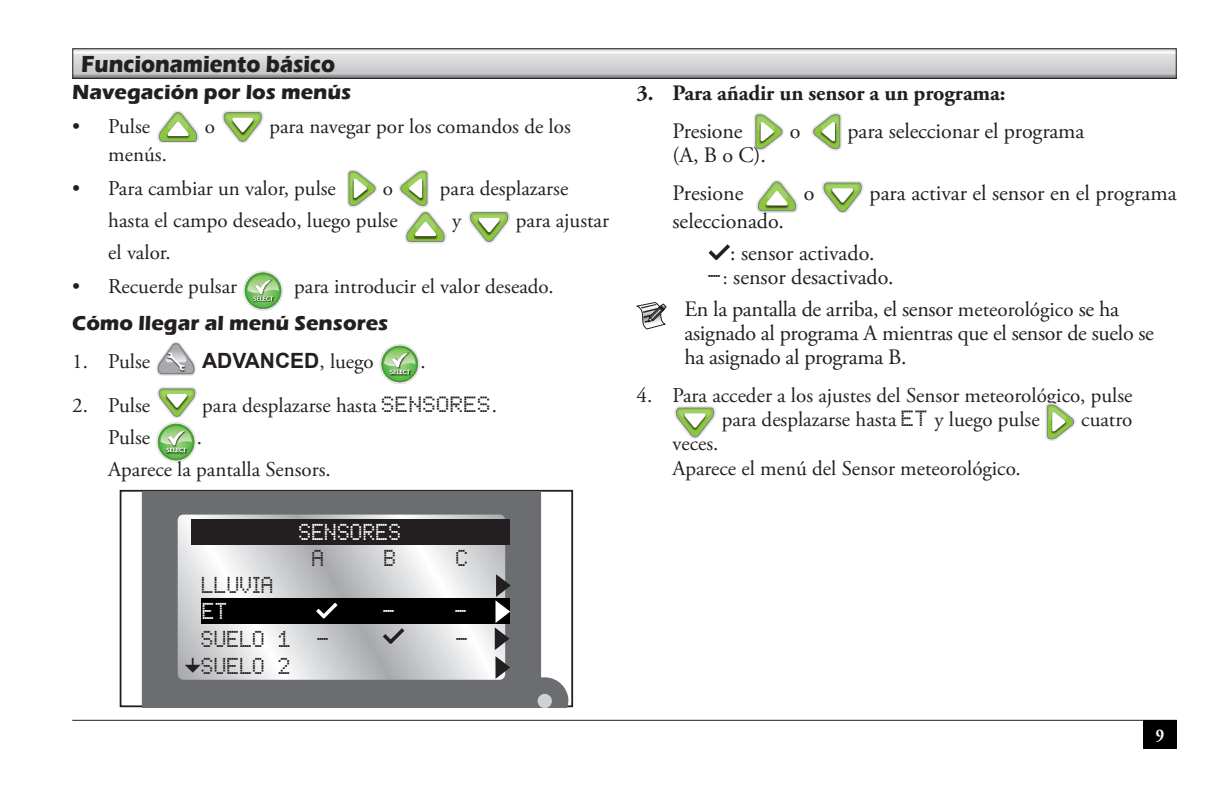
<style>
.page{position:relative;width:1225px;height:793px;background:#fff}
.page>*{position:absolute;margin:0;border:0;box-sizing:border-box;transform-origin:0 0}
.t1{font:29.2px "Minion Pro";color:#231f20;scale:.9 1}
.Chapter_Heading{font:700 24px "Eras ITC";color:#231f20;scale:.9 1}
.t2{font:22px/24px "Adobe Garamond Pro";letter-spacing:-.005em;color:#231f20}
.t3{font:700 22px "Adobe Garamond Pro";letter-spacing:-.005em;color:#231f20}
.t4{font:21px/24px "Adobe Garamond Pro";color:#231f20}
.Section_Header{font:700 21px "Eras ITC";color:#231f20}
.t5{font:700 21px "Arial";color:#231f20}
.t6{font:19.8px "LED Board 7";color:#231f20;scale:.9 1}
.t7{font:19.8px "LED Board 7";color:#fff;scale:.9 1}
.t8{font:700 18px "Adobe Garamond Pro";color:#fff;scale:.9 1}
.s1{font-family:"Adobe Garamond Pro";font-weight:400}
.s2{font-family:"LED Board 7";font-size:19px}
.s3{font-family:"LED Board 7";font-size:19.8px}
.s4{font-size:19.8px}
.s5{font-size:21px}
</style>
<div class="page">
<hr style="left:72px;top:719px;width:1104px;height:1px;background:#231f20">
<div style="left:1143px;top:719px;width:33px;height:29px;background:#000"></div>
<svg style="left:157px;top:111px;width:42px;height:32px"></svg>
<svg style="left:222px;top:111px;width:42px;height:32px"></svg>
<svg style="left:347px;top:169px;width:30px;height:39px"></svg>
<svg style="left:399px;top:169px;width:48px;height:74px"></svg>
<svg style="left:468px;top:211px;width:42px;height:32px"></svg>
<svg style="left:243px;top:270px;width:40px;height:41px"></svg>
<svg style="left:245px;top:272px;width:36px;height:37px"></svg>
<div style="left:245px;top:272px;width:36px;height:37px;border:2px solid #52973c;border-radius:50%"></div>
<img style="left:252px;top:301px;width:23px;height:2px">
<svg style="left:247px;top:275px;width:32px;height:26px"></svg>
<svg style="left:156px;top:341px;width:40px;height:35px"></svg>
<svg style="left:379px;top:344px;width:41px;height:40px"></svg>
<svg style="left:381px;top:346px;width:37px;height:36px"></svg>
<div style="left:381px;top:346px;width:37px;height:36px;border:2px solid #52973c;border-radius:50%"></div>
<img style="left:389px;top:374px;width:23px;height:2px">
<svg style="left:384px;top:348px;width:31px;height:26px"></svg>
<svg style="left:157px;top:387px;width:40px;height:31px"></svg>
<svg style="left:156px;top:422px;width:40px;height:40px"></svg>
<svg style="left:158px;top:424px;width:36px;height:36px"></svg>
<div style="left:158px;top:424px;width:36px;height:36px;border:2px solid #52973c;border-radius:50%"></div>
<img style="left:165px;top:452px;width:23px;height:2px">
<svg style="left:160px;top:426px;width:32px;height:26px"></svg>
<svg style="left:754px;top:112px;width:30px;height:39px"></svg>
<svg style="left:811px;top:112px;width:30px;height:39px"></svg>
<svg style="left:756px;top:180px;width:42px;height:32px"></svg>
<svg style="left:822px;top:181px;width:42px;height:31px"></svg>
<svg style="left:708px;top:244px;width:22px;height:17px"></svg>
<svg style="left:636px;top:302px;width:30px;height:27px"></svg>
<svg style="left:674px;top:406px;width:42px;height:32px"></svg>
<svg style="left:1045px;top:403px;width:30px;height:38px"></svg>
<svg style="left:142px;top:491px;width:426px;height:216px;background:#818184"></svg>
<svg style="left:178px;top:514px;width:327px;height:165px"></svg>
<div style="left:537px;top:693px;width:15px;height:14px;background:#d1d2d4;border-radius:50%"></div>
<div style="left:201px;top:598px;width:308px;height:26px;background:#000"></div>
<div style="left:191px;top:519px;width:319px;height:25px;background:#231f20"></div>
<svg style="left:495px;top:574px;width:16px;height:76px"></svg>
<svg style="left:495px;top:656px;width:15px;height:22px"></svg>
<svg style="left:379px;top:624px;width:29px;height:23px"></svg>
<svg style="left:316px;top:602px;width:22px;height:17px"></svg>
<svg style="left:74px;top:50px;width:1100px;height:27px;background:#d1d2d4"></svg>
<div style="left:72px;top:48px;width:1104px;height:31px;border:1px solid #231f20"></div>
<p class="Chapter_Heading" style="left:81px;top:50px;width:284px">Funcionamiento básico</p>
<p class="Section_Header" style="left:72px;top:80px;width:281px">Navegación por los menús</p>
<p class="t4" style="left:72px;top:115px;width:79px">• Pulse</p>
<p class="t4" style="left:205px;top:115px;width:12px">o</p>
<p class="t4" style="left:269px;top:115px;width:303px">para navegar por los comandos de los</p>
<p class="t4" style="left:108px;top:143px;width:60px">menús.</p>
<p class="t4" style="left:72px;top:177px;width:265px">• Para cambiar un valor, pulse</p>
<p class="t4" style="left:383px;top:177px;width:12px">o</p>
<p class="t4" style="left:440px;top:177px;width:130px">para desplazarse</p>
<p class="t4" style="left:108px;top:209px;width:291px">hasta el campo deseado, luego pulse</p>
<p class="t4" style="left:452px;top:209px;width:11px">y</p>
<p class="t4" style="left:516px;top:209px;width:95px">para ajustar</p>
<p class="t4" style="left:108px;top:241px;width:64px">el valor.</p>
<p class="t4" style="left:72px;top:275px;width:166px">• Recuerde pulsar</p>
<p class="t4" style="left:294px;top:275px;width:261px">para introducir el valor deseado.</p>
<p class="Section_Header" style="left:72px;top:311px;width:317px">Cómo llegar al menú Sensores</p>
<p class="t4" style="left:72px;top:350px;width:79px">1. Pulse</p>
<p class="t5" style="left:202px;top:347px;width:173px">ADVANCED<span class="s1">, luego</span></p>
<p class="t4" style="left:420px;top:350px;width:7px">.</p>
<p class="t4" style="left:72px;top:394px;width:79px">2. Pulse</p>
<p class="t4" style="left:202px;top:394px;width:296px">para desplazarse hasta <span class="s2">SENSORES</span>.</p>
<p class="t4" style="left:108px;top:426px;width:43px">Pulse</p>
<p class="t4" style="left:108px;top:422px;width:224px;line-height:32px;text-indent:88px">.<br>Aparece la pantalla Sensors.</p>
<p class="t7" style="left:299px;top:518px;width:116px">SENSORES</p>
<p class="t6" style="left:312px;top:544px;width:16px">A</p>
<p class="t6" style="left:384px;top:544px;width:16px">B</p>
<p class="t6" style="left:456px;top:544px;width:16px">C</p>
<p class="t6" style="left:202px;top:571px;width:82px">LLUVIA</p>
<p class="t6" style="left:202px;top:625px;width:101px">SUELO 1</p>
<p class="t6" style="left:317px;top:625px;width:16px">-</p>
<p class="t6" style="left:456px;top:625px;width:16px">-</p>
<p class="t6" style="left:202px;top:652px;width:101px">SUELO 2</p>
<p class="t7" style="left:203px;top:597px;width:30px">ET</p>
<p class="t7" style="left:383px;top:597px;width:16px">-</p>
<p class="t7" style="left:455px;top:597px;width:16px">-</p>
<p class="t1" style="left:214px;top:657px;width:20px;rotate:90deg">→</p>
<p class="t3" style="left:636px;top:80px;width:370px">3. Para añadir un sensor a un programa:</p>
<p class="t2" style="left:672px;top:120px;width:72px">Presione</p>
<p class="t2" style="left:789px;top:120px;width:12px">o</p>
<p class="t2" style="left:847px;top:120px;width:238px">para seleccionar el programa</p>
<p class="t2" style="left:672px;top:144px;width:95px">(A, B o C).</p>
<p class="t2" style="left:672px;top:182px;width:72px">Presione</p>
<p class="t2" style="left:804px;top:182px;width:12px">o</p>
<p class="t2" style="left:869px;top:182px;width:309px">para activar el sensor en el programa</p>
<p class="t2" style="left:672px;top:210px;width:113px">seleccionado.</p>
<p class="t2" style="left:730px;top:242px;width:146px">: sensor activado.</p>
<p class="t2" style="left:708px;top:266px;width:187px"><span class="s3">-</span><span class="s4">:</span> sensor desactivado.</p>
<p class="t2" style="left:684px;top:298px;width:471px">En la pantalla de arriba, el sensor <span class="s5">meteorológico</span> se ha asignado al programa A mientras que el sensor de suelo se ha asignado al programa B.</p>
<p class="t4" style="left:636px;top:384px;width:497px;text-align:center">4. Para acceder a los ajustes del Sensor meteorológico, pulse para desplazarse hasta <span class="s2">ET</span> y luego pulse</p>
<p class="t4" style="left:1081px;top:408px;width:53px">cuatro</p>
<p class="t4" style="left:672px;top:432px;width:350px">veces.<br>Aparece el menú del Sensor meteorológico.</p>
<p class="t8" style="left:1155px;top:724px;width:11px">9</p>
</div>
